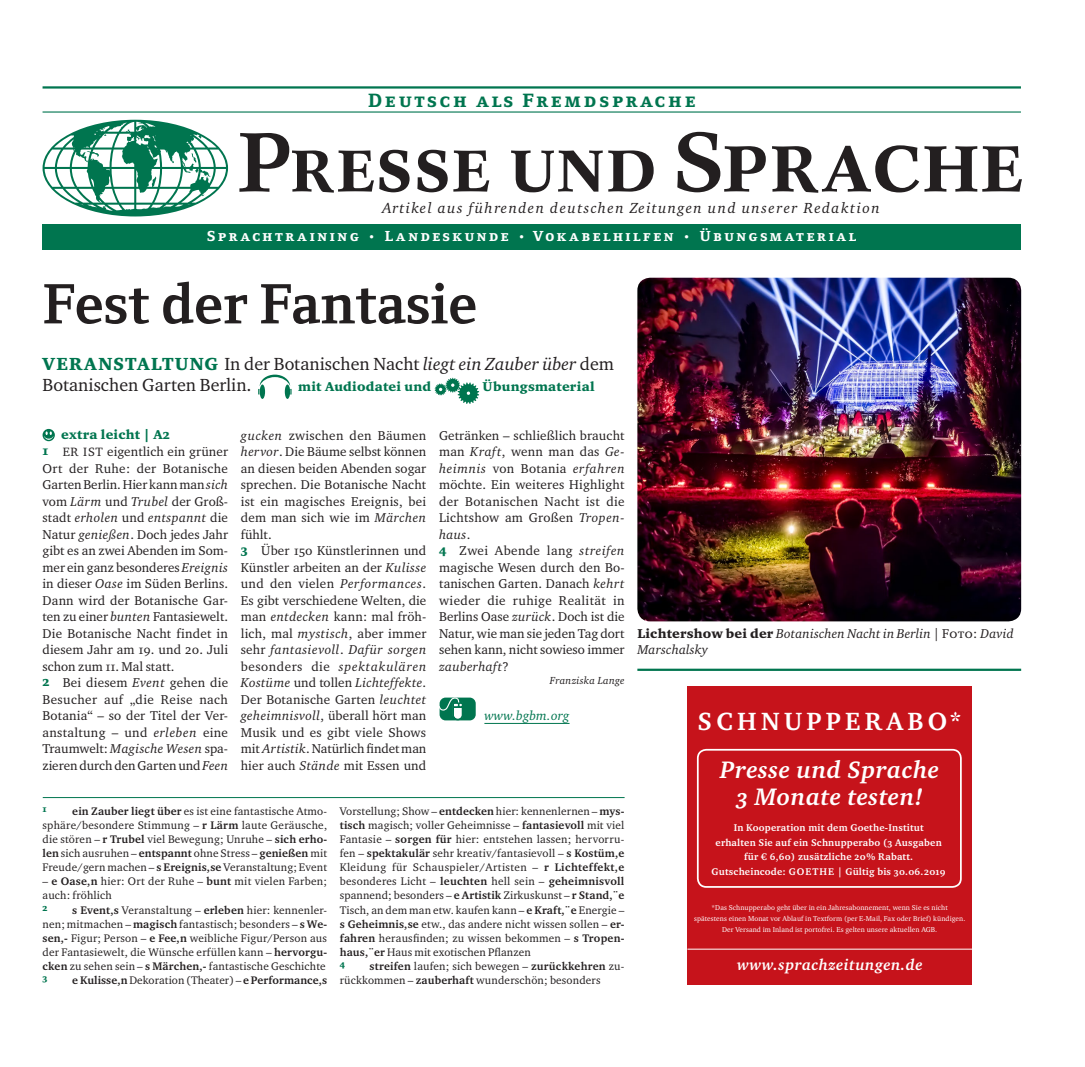
<style>
.page{position:relative;width:1085px;height:1067px;background:#fff}
.page>*{position:absolute;margin:0;border:0;box-sizing:border-box;transform-origin:0 0}
.t1{font:58.5px "Foundry Form Serif Bold OSF";letter-spacing:.005em;color:#231f20}
.t2{font:25.65px "Charter ITC Bold SC";letter-spacing:.17em;color:#fff}
.t3{font:24.45px/26.7px "Charter ITC Bold Ital OS";letter-spacing:.02em;color:#fff;text-align:center}
.t4{font:19.8px "Foundry Form Serif Extra Bold SC";letter-spacing:.155em;color:#00754f}
.t5{font:18px/21px "Charter ITC Regu OS";color:#231f20}
.t6{font:15.6px "Charter ITC Bold Ital OS";letter-spacing:.03em;color:#fff}
.t7{font:15px "Charter ITC Regu Ital OS";letter-spacing:.1em;color:#231f20}
.t8{font:15px "Foundry Form Serif Extra Bold SC";letter-spacing:.175em;color:#fff}
.t9{font:13.2px/16.5px "Charter ITC Regu OS";letter-spacing:.01em;color:#231f20;text-align:justify}
.t10{font:13.2px/16.5px "Charter ITC Regu Ital OS";letter-spacing:.03em;color:#231f20;text-align:justify}
.t11{font:13.2px "Charter ITC Blac OS";letter-spacing:.015em;color:#00754f}
.t12{font:13.2px "Charter ITC Regu Ital OS";letter-spacing:.05em;color:#231f20}
.t13{font:13.2px "Charter ITC Regu Ital OS";letter-spacing:.015em;color:#00754f}
.t14{font:11.25px/14.1px "Charter ITC Regu OS";letter-spacing:.015em;color:#231f20;text-align:justify}
.t15{font:11.25px "Charter ITC Bold OS";letter-spacing:.005em;color:#231f20}
.t16{font:10.5px "Charter ITC Regu Ital OS";letter-spacing:.025em;color:#231f20}
.t17{font:10.05px/14.4px "Charter ITC Bold OS";letter-spacing:.02em;color:#fff;text-align:center}
.t18{font:10.05px "F5 Charter ITC Bold OS";letter-spacing:.02em;color:#fff}
.t19{font:9.3px "Charter ITC Blac OS";color:#00754f}
.t20{font:7.2px/11.1px "Charter ITC Regu OS";letter-spacing:.01em;color:#fff;text-align:center}
.s1{font-family:"Charter ITC Blac OS";color:#00754f}
.s2{font-family:"Charter ITC Regu Ital OS"}
.s3{font-size:12.3px}
.s4{font-family:"Charter ITC Regu OS"}
.s5{font-family:"Charter ITC Bold OS"}
.s6{font-family:"Charter ITC Blac OS"}
.s7{font-family:"Charter ITC Regu SC"}
.s8{font-family:"Charter ITC";font-weight:700}
</style>
<div class="page">
<div style="left:43px;top:224px;width:977px;height:25px;background:#00754f"></div>
<svg style="left:43px;top:120px;width:185px;height:96px"></svg>
<svg style="left:239px;top:132px;width:782px;height:61px"></svg>
<hr style="left:43px;top:797px;width:581px;height:1px;background:#00754f">
<div style="left:43px;top:429px;width:12px;height:12px;background:#00754f;border-radius:50%"></div>
<svg style="left:44px;top:431px;width:10px;height:9px"></svg>
<hr style="left:484px;top:723px;width:85px;height:1px;background:#00754f">
<svg style="left:439px;top:697px;width:36px;height:24px"></svg>
<svg style="left:258px;top:375px;width:33px;height:24px"></svg>
<svg style="left:434px;top:378px;width:45px;height:26px"></svg>
<div style="left:687px;top:687px;width:284px;height:298px;background:#c6131b"></div>
<hr style="left:687px;top:949px;width:284px;height:1px;background:#fff">
<div style="left:696px;top:749px;width:265px;height:139px;border:2px solid #fff;border-radius:9px"></div>
<hr style="left:637px;top:669px;width:383px;height:2px;background:#00754f">
<img style="left:637px;top:278px;width:383px;height:343px">
<hr style="left:43px;top:86px;width:977px;height:3px;background:#00754f">
<hr style="left:43px;top:111px;width:977px;height:2px;background:#00754f">
<h3 class="t4" style="left:368px;top:89px;width:329px">Deutsch als Fremdsprache</h3>
<p class="t7" style="left:382px;top:199px;width:499px">Artikel aus führenden deutschen Zeitungen und unserer Redaktion</p>
<p class="t8" style="left:207px;top:227px;width:650px">Sprachtraining • Landeskunde • Vokabelhilfen • Übungsmaterial</p>
<h1 class="t1" style="left:43px;top:271px;width:436px">Fest der Fantasie</h1>
<h3 class="t5" style="left:43px;top:353px;width:573px"><span class="s1">VERANSTALTUNG</span> In der Botanischen Nacht <span class="s2">liegt ein Zauber über</span> dem<br>Botanischen Garten Berlin.</h3>
<p class="t11" style="left:298px;top:378px;width:134px">mit Audiodatei und</p>
<p class="t11" style="left:482px;top:378px;width:113px">Übungsmaterial</p>
<p class="t11" style="left:61px;top:426px;width:110px">extra leicht | A2</p>
<p class="t9" style="left:43px;top:443px;width:187px"><span class="s1">1</span> <span class="s3">ER IST</span> eigentlich ein grüner Ort der Ruhe: der Botanische Garten Berlin. Hier kann man <span class="s2">sich </span>vom <span class="s2">Lärm</span> und <span class="s2">Trubel</span> der Groß-</p>
<p class="t10" style="left:43px;top:509px;width:187px"><span class="s4">stadt</span> erholen <span class="s4">und</span> entspannt <span class="s4">die</span></p>
<p class="t9" style="left:43px;top:526px;width:187px;text-align:left">Natur <span class="s2">genießen</span>. Doch jedes Jahr gibt es an zwei Abenden im Som&shy;mer ein ganz besonderes <span class="s2">Ereignis </span>in dieser <span class="s2">Oase</span> im Süden Berlins.<br>Dann wird der Botanische Gar&shy;ten zu einer <span class="s2">bunten</span> Fantasiewelt.<br>Die Botanische Nacht findet in diesem Jahr am 19. und 20. Juli schon zum 11. Mal statt.<br><span class="s1">2</span> Bei diesem <span class="s2">Event</span> gehen die<br>Besucher auf „die Reise nach<br>Botania“ – so der Titel der Ver&shy;anstaltung – und <span class="s2">erleben</span> eine<br>Traumwelt: <span class="s2">Magische Wesen</span> spa&shy;zieren durch den Garten und <span class="s2">Feen</span></p>
<p class="t9" style="left:241px;top:427px;width:187px;text-align:left"><span class="s2">gucken</span> zwischen den Bäumen <span class="s2">hervor</span>. Die Bäume selbst können an diesen beiden Abenden sogar sprechen. Die Botanische Nacht ist ein magisches Ereignis, bei dem man sich wie im <span class="s2">Märchen </span>fühlt.<br><span class="s1">3</span> Über 150 Künstlerinnen und<br>Künstler arbeiten an der <span class="s2">Kulisse </span>und den vielen <span class="s2">Performances</span>.<br>Es gibt verschiedene Welten, die man <span class="s2">entdecken</span> kann: mal fröh&shy;lich, mal <span class="s2">mystisch</span>, aber immer</p>
<p class="t10" style="left:241px;top:641px;width:187px"><span class="s4">sehr</span> fantasievoll<span class="s4">.</span> Dafür sorgen <span class="s4">besonders die</span> spektakulären Kostüme <span class="s4">und tollen</span> Lichteffekte<span class="s4">.</span></p>
<p class="t9" style="left:241px;top:691px;width:187px">Der Botanische Garten <span class="s2">leuchtet geheimnisvoll</span>, überall hört man Musik und es gibt viele Shows mit <span class="s2">Artistik</span>. Natürlich findet man hier auch <span class="s2">Stände</span> mit Essen und</p>
<p class="t9" style="left:439px;top:427px;width:187px">Getränken – schließlich braucht man <span class="s2">Kraft</span>, wenn man das <span class="s2">Ge-</span></p>
<p class="t12" style="left:439px;top:460px;width:187px">heimnis <span class="s4">von Botania</span> erfahren</p>
<p class="t9" style="left:439px;top:476px;width:187px">möchte. Ein weiteres Highlight der Botanischen Nacht ist die Lichtshow am Großen <span class="s2">Tropen-</span></p>
<p class="t10" style="left:439px;top:526px;width:33px">haus<span class="s4">.</span></p>
<p class="t9" style="left:439px;top:542px;width:187px"><span class="s1">4</span> Zwei Abende lang <span class="s2">streifen </span>magische Wesen durch den Bo&shy;tanischen Garten. Danach <span class="s2">kehrt </span>wieder die ruhige Realität in Berlins Oase <span class="s2">zurück</span>. Doch ist die Natur, wie man sie jeden Tag dort sehen kann, nicht sowieso immer</p>
<p class="t10" style="left:439px;top:658px;width:71px">zauberhaft<span class="s4">?</span></p>
<p class="t16" style="left:550px;top:674px;width:76px">Franziska Lange</p>
<p class="t13" style="left:484px;top:708px;width:87px">www.bgbm.org</p>
<p class="t14" style="left:43px;top:803px;width:286px;text-indent:30px"><span class="s5">ein Zauber liegt über</span> es ist eine fantastische Atmo&shy;sphäre/besondere Stimmung – <span class="s5">r Lärm</span> laute Geräusche, die stören – <span class="s5">r Trubel</span> viel Bewegung; Unruhe – <span class="s5">sich erho&shy;len</span> sich ausruhen – <span class="s5">entspannt</span> ohne Stress – <span class="s5">genießen</span> mit Freude/gern machen – <span class="s5">s Ereignis,se</span> Veranstaltung; Event</p>
<p class="t14" style="left:43px;top:874px;width:286px">– <span class="s5">e Oase,n</span> hier: Ort der Ruhe – <span class="s5">bunt</span> mit vielen Farben; auch: fröhlich</p>
<p class="t19" style="left:43px;top:901px;width:6px">2</p>
<p class="t19" style="left:43px;top:802px;width:6px">1</p>
<p class="t14" style="left:43px;top:902px;width:286px;text-indent:30px"><span class="s5">s Event,s</span> Veranstaltung – <span class="s5">erleben</span> hier: kennenler&shy;nen; mitmachen – <span class="s5">magisch</span> fantastisch; besonders – <span class="s5">s We&shy;sen,-</span> Figur; Person – <span class="s5">e Fee,n</span> weibliche Figur/Person aus der Fantasiewelt, die Wünsche erfüllen kann – <span class="s5">hervorgu&shy;cken</span> zu sehen sein – <span class="s5">s Märchen,-</span> fantastische Geschichte</p>
<p class="t19" style="left:43px;top:972px;width:6px">3</p>
<p class="t15" style="left:72px;top:973px;width:256px">e Kulisse,n <span class="s4">Dekoration (Theater) –</span> e Performance,s</p>
<p class="t14" style="left:340px;top:803px;width:286px">Vorstellung; Show – <span class="s5">entdecken</span> hier: kennenlernen – <span class="s5">mys&shy;tisch</span> magisch; voller Geheimnisse – <span class="s5">fantasievoll</span> mit viel Fantasie – <span class="s5">sorgen für</span> hier: entstehen lassen; hervorru&shy;fen – <span class="s5">spektakulär</span> sehr kreativ/fantasievoll – <span class="s5">s Kostüm,e </span>Kleidung für Schauspieler/Artisten – <span class="s5">r Lichteffekt,e </span>besonderes Licht – <span class="s5">leuchten</span> hell sein – <span class="s5">geheimnisvoll </span>spannend; besonders – <span class="s5">e Artistik</span> Zirkuskunst – <span class="s5">r Stand,¨e </span>Tisch, an dem man etw. kaufen kann – <span class="s5">e Kraft,¨e</span> Energie – <span class="s5">s Geheimnis,se</span> etw., das andere nicht wissen sollen – <span class="s5">er&shy;fahren</span> herausfinden; zu wissen bekommen – <span class="s5">s Tropen&shy;haus,¨er</span> Haus mit exotischen Pflanzen</p>
<p class="t19" style="left:340px;top:958px;width:7px">4</p>
<p class="t14" style="left:340px;top:959px;width:286px;text-indent:30px"><span class="s5">streifen</span> laufen; sich bewegen – <span class="s5">zurückkehren</span> zu&shy;rückkommen – <span class="s5">zauberhaft</span> wunderschön; besonders</p>
<p class="t10" style="left:637px;top:625px;width:378px"><span class="s6">Lichtershow bei der</span> Botanischen Nacht in Berlin | <span class="s7">Foto:</span> David<br>Marschalsky</p>
<h2 class="t2" style="left:697px;top:705px;width:266px">SCHNUPPERABO*</h2>
<h3 class="t3" style="left:720px;top:756px;width:220px">Presse und Sprache<br>3 Monate testen!</h3>
<p class="t17" style="left:715px;top:820px;width:227px">In Kooperation mit dem Goethe-Institut erhalten Sie auf ein Schnupperabo (3 Ausgaben für <span class="s8">€</span> 6,60) zusätzliche 20% Rabatt.</p>
<p class="t18" style="left:711px;top:865px;width:236px"><span class="s5">Gutscheincode:</span> GOETHE | Gültig bis 30.06.2019</p>
<p class="t20" style="left:694px;top:901px;width:273px">*Das Schnupperabo geht über in ein Jahresabonnement, wenn Sie es nicht<br>spätestens einen Monat vor Ablauf in Textform (per E-Mail, Fax oder Brief) kündigen.<br>Der Versand im Inland ist portofrei. Es gelten unsere aktuellen AGB.</p>
<p class="t6" style="left:737px;top:955px;width:187px">www.sprachzeitungen.de</p>
</div>
